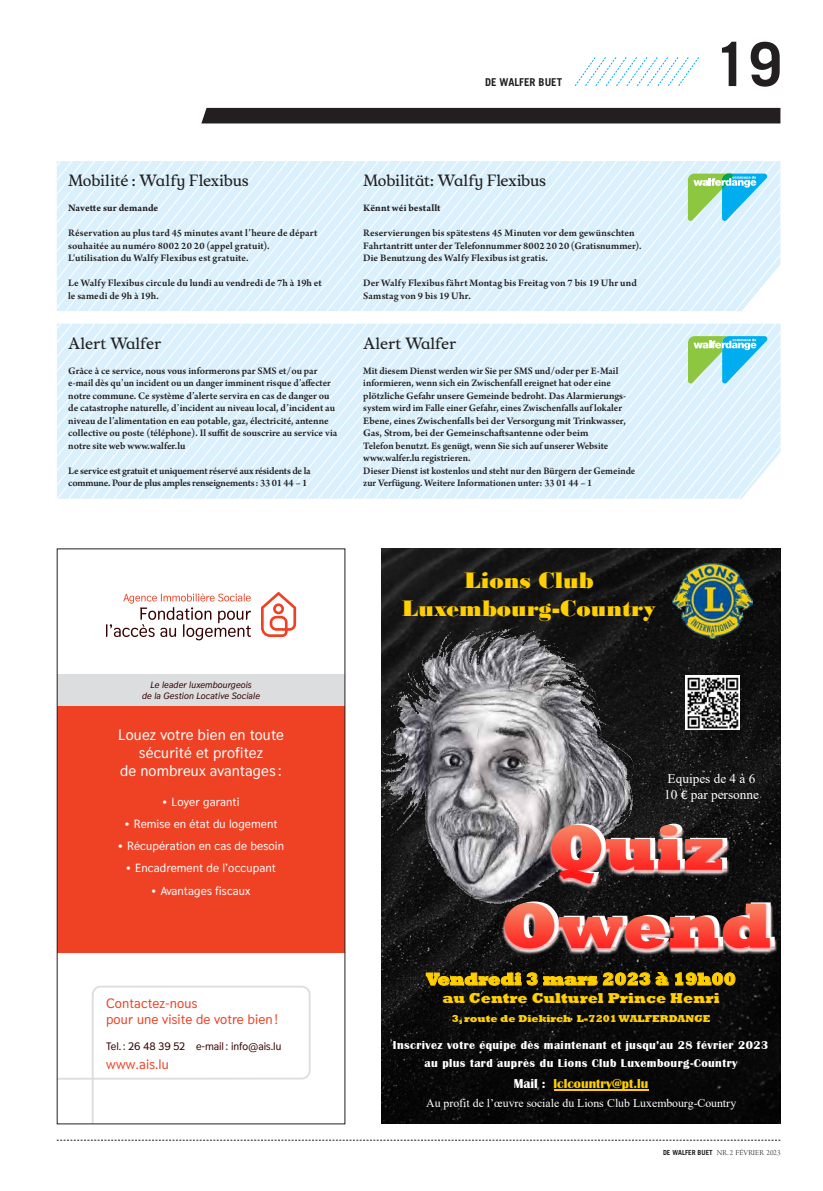
<style>
.page{position:relative;width:823px;height:1191px;background:#fff}
.page>*{position:absolute;margin:0;border:0;box-sizing:border-box;transform-origin:0 0}
.t1{font:800 64.9px/77.9px "Rockwell";color:#fff;text-align:center}
.t2{font:700 60.6px "Trade Gothic";color:#231f20}
.t3{font:23.6px/28.5px "Bodoni MT Black";color:#ffcf01;text-align:center}
.t4{font:800 17.7px "Rockwell";color:#ffcf01}
.t5{font:700 15.1px/18.1px "Thasadith";letter-spacing:.01em;color:#fff;text-align:center}
.t6{font:15px "Musee Alt";color:#231f20}
.t7{font:15px "Musee Alt";letter-spacing:-.02em;color:#231f20}
.t8{font:800 14.7px "Rockwell";color:#ffcf01}
.t9{font:700 13.5px/16.2px "Thasadith";letter-spacing:.01em;color:#ef4123}
.t10{font:13.3px/15.6px "Times New Roman";color:#fff}
.t11{font:700 13.3px "Britannic";color:#ffcf01}
.t12{font:700 11.8px "Thasadith";letter-spacing:.01em;color:#fff}
.t13{font:700 11.8px/17.7px "Britannic";letter-spacing:.035em;color:#fff;text-align:center}
.t14{font:11.8px "Times New Roman";color:#fff}
.t15{font:700 10.9px "Trade Gothic";color:#231f20}
.t16{font:700 10.8px "Thasadith";letter-spacing:-.01em;color:#360000}
.t17{font:600 10.5px/12.5px "Arno Pro";color:#231f20}
.t18{font:600 10.5px/12.5px "Arno Pro";letter-spacing:-.025em;color:#231f20}
.t19{font:700 10.5px "Arno Pro";letter-spacing:.005em;color:#231f20}
.t20{font:800 10.3px "Rockwell";color:#ffcf01}
.t21{font:italic 700 9.1px/11px "Thasadith";letter-spacing:.01em;color:#360000;text-align:center}
.t22{font:8px "Arno Pro Light Display";letter-spacing:.01em;color:#231f20}
.s1{font-size:16.4px}
.s2{font-family:"Calibri"}
.s3{color:#fff}
.s4{font-family:"Trade Gothic";font-weight:700;font-size:7px}
</style>
<div class="page">
<svg style="left:574px;top:57px;width:125px;height:29px"></svg>
<div style="left:201px;top:108px;width:579px;height:15px;background:#231f20"></div>
<svg style="left:57px;top:1140px;width:723px;height:1px"></svg>
<img style="left:381px;top:548px;width:399px;height:575px">
<img style="left:381px;top:616px;width:261px;height:297px">
<img style="left:461px;top:785px;width:319px;height:225px">
<img style="left:511px;top:785px;width:259px;height:38px">
<img style="left:464px;top:863px;width:316px;height:141px">
<img style="left:498px;top:823px;width:276px;height:135px">
<img style="left:548px;top:823px;width:176px;height:64px">
<img style="left:551px;top:825px;width:170px;height:58px">
<img style="left:501px;top:901px;width:270px;height:51px">
<svg style="left:504px;top:902px;width:265px;height:46px;background:#ad463e"></svg>
<img style="left:672px;top:563px;width:80px;height:75px">
<hr style="left:553px;top:1089px;width:95px;height:1px;background:#ffcf01">
<img style="left:685px;top:676px;width:54px;height:53px">
<svg style="left:261px;top:592px;width:35px;height:45px"></svg>
<svg style="left:106px;top:593px;width:145px;height:47px"></svg>
<div style="left:57px;top:706px;width:288px;height:246px;background:#ef4123"></div>
<svg style="left:59px;top:985px;width:252px;height:137px"></svg>
<div style="left:57px;top:674px;width:288px;height:32px;background:#dcddde"></div>
<svg style="left:510px;top:161px;width:11px;height:150px;background:#def2fd"></svg>
<svg style="left:499px;top:161px;width:11px;height:150px;background:#def2fd"></svg>
<svg style="left:487px;top:161px;width:12px;height:150px;background:#def2fd"></svg>
<svg style="left:476px;top:161px;width:11px;height:150px;background:#def2fd"></svg>
<svg style="left:465px;top:161px;width:11px;height:150px;background:#def2fd"></svg>
<svg style="left:453px;top:161px;width:12px;height:150px;background:#def2fd"></svg>
<svg style="left:442px;top:161px;width:11px;height:150px;background:#def2fd"></svg>
<svg style="left:431px;top:161px;width:11px;height:150px;background:#def2fd"></svg>
<svg style="left:419px;top:161px;width:12px;height:150px;background:#def2fd"></svg>
<svg style="left:408px;top:161px;width:11px;height:150px;background:#def2fd"></svg>
<svg style="left:397px;top:161px;width:11px;height:150px;background:#def2fd"></svg>
<svg style="left:385px;top:161px;width:12px;height:150px;background:#def2fd"></svg>
<svg style="left:374px;top:161px;width:11px;height:150px;background:#def2fd"></svg>
<svg style="left:363px;top:161px;width:11px;height:150px;background:#def2fd"></svg>
<svg style="left:351px;top:161px;width:12px;height:150px;background:#def2fd"></svg>
<svg style="left:340px;top:161px;width:11px;height:150px;background:#def2fd"></svg>
<svg style="left:329px;top:161px;width:11px;height:150px;background:#def2fd"></svg>
<svg style="left:317px;top:161px;width:12px;height:150px;background:#def2fd"></svg>
<svg style="left:57px;top:161px;width:260px;height:150px;background:#def2fd"></svg>
<svg style="left:528px;top:161px;width:252px;height:150px;background:#d6eff7"></svg>
<svg style="left:544px;top:323px;width:12px;height:176px;background:#def2fd"></svg>
<svg style="left:533px;top:323px;width:11px;height:176px;background:#def2fd"></svg>
<svg style="left:522px;top:323px;width:11px;height:176px;background:#def2fd"></svg>
<svg style="left:510px;top:323px;width:12px;height:176px;background:#def2fd"></svg>
<svg style="left:499px;top:323px;width:11px;height:176px;background:#def2fd"></svg>
<svg style="left:488px;top:323px;width:11px;height:176px;background:#def2fd"></svg>
<svg style="left:476px;top:323px;width:12px;height:176px;background:#def2fd"></svg>
<svg style="left:465px;top:323px;width:11px;height:176px;background:#def2fd"></svg>
<svg style="left:453px;top:323px;width:12px;height:176px;background:#def2fd"></svg>
<svg style="left:442px;top:323px;width:11px;height:176px;background:#def2fd"></svg>
<svg style="left:431px;top:323px;width:11px;height:176px;background:#def2fd"></svg>
<svg style="left:419px;top:323px;width:12px;height:176px;background:#def2fd"></svg>
<svg style="left:408px;top:323px;width:11px;height:176px;background:#def2fd"></svg>
<svg style="left:397px;top:323px;width:11px;height:176px;background:#def2fd"></svg>
<svg style="left:385px;top:323px;width:12px;height:176px;background:#def2fd"></svg>
<svg style="left:374px;top:323px;width:11px;height:176px;background:#def2fd"></svg>
<svg style="left:363px;top:323px;width:11px;height:176px;background:#def2fd"></svg>
<svg style="left:351px;top:323px;width:12px;height:176px;background:#def2fd"></svg>
<svg style="left:340px;top:323px;width:11px;height:176px;background:#def2fd"></svg>
<svg style="left:329px;top:323px;width:11px;height:176px;background:#def2fd"></svg>
<svg style="left:317px;top:323px;width:12px;height:176px;background:#def2fd"></svg>
<svg style="left:306px;top:323px;width:11px;height:176px;background:#def2fd"></svg>
<svg style="left:295px;top:323px;width:11px;height:176px;background:#def2fd"></svg>
<svg style="left:283px;top:323px;width:12px;height:176px;background:#def2fd"></svg>
<svg style="left:272px;top:323px;width:11px;height:176px;background:#def2fd"></svg>
<svg style="left:57px;top:323px;width:215px;height:176px;background:#def2fd"></svg>
<svg style="left:562px;top:323px;width:218px;height:176px;background:#d7eff7"></svg>
<p class="t15" style="left:485px;top:75px;width:78px">DE WALFER BUET</p>
<h2 class="t2" style="left:714px;top:27px;width:69px">19</h2>
<h3 class="t6" style="left:68px;top:171px;width:182px">Mobilité : Walfy Flexibus</h3>
<p class="t19" style="left:68px;top:202px;width:92px">Navette sur demande</p>
<p class="t17" style="left:68px;top:227px;width:251px">Réservation au plus tard 45 minutes avant l’heure de départ souhaitée au numéro 8002 20 20 (appel gratuit).<br>L'utilisation du Walfy Flexibus est gratuite.</p>
<p class="t17" style="left:68px;top:277px;width:255px">Le Walfy Flexibus circule du lundi au vendredi de 7h à 19h et le samedi de 9h à 19h.</p>
<h3 class="t6" style="left:68px;top:334px;width:94px">Alert Walfer</h3>
<p class="t17" style="left:68px;top:365px;width:270px">Grâce à ce service, nous vous informerons par SMS et/ou par e-mail dès qu’un incident ou un danger imminent risque d’affecter notre commune. Ce système d’alerte servira en cas de danger ou de catastrophe naturelle, d’incident au niveau local, d’incident au niveau de l’alimentation en eau potable, gaz, électricité, antenne collective ou poste (téléphone). Il suffit de souscrire au service via notre site web www.walfer.lu</p>
<p class="t18" style="left:68px;top:465px;width:244px">Le service est gratuit et uniquement réservé aux résidents de la commune. Pour de plus amples renseignements: 33 01 44 – 1</p>
<h3 class="t7" style="left:363px;top:171px;width:184px">Mobilität: Walfy Flexibus</h3>
<p class="t19" style="left:363px;top:202px;width:79px">Kënnt wéi bestallt</p>
<p class="t17" style="left:363px;top:227px;width:280px">Reservierungen bis spätestens 45 Minuten vor dem gewünschten<br>Fahrtantritt unter der Telefonnummer 8002 20 20 (Gratisnummer).<br>Die Benutzung des Walfy Flexibus ist gratis.</p>
<p class="t17" style="left:363px;top:277px;width:275px">Der Walfy Flexibus fährt Montag bis Freitag von 7 bis 19 Uhr und<br>Samstag von 9 bis 19 Uhr.</p>
<h3 class="t6" style="left:363px;top:334px;width:94px">Alert Walfer</h3>
<p class="t17" style="left:363px;top:365px;width:273px">Mit diesem Dienst werden wir Sie per SMS und/oder per E-Mail informieren, wenn sich ein Zwischenfall ereignet hat oder eine plötzliche Gefahr unsere Gemeinde bedroht. Das Alarmierungs&shy;system wird im Falle einer Gefahr, eines Zwischenfalls auf lokaler Ebene, eines Zwischenfalls bei der Versorgung mit Trinkwasser, Gas, Strom, bei der Gemeinschaftsantenne oder beim<br>Telefon benutzt. Es genügt, wenn Sie sich auf unserer Website www.walfer.lu registrieren.<br>Dieser Dienst ist kostenlos und steht nur den Bürgern der Gemeinde zur Verfügung. Weitere Informationen unter: 33 01 44 – 1</p>
<p class="t21" style="left:142px;top:679px;width:119px">Le leader luxembourgeois<br>de la Gestion Locative Sociale</p>
<h3 class="t5" style="left:118px;top:726px;width:167px">Louez votre bien en toute sécurité et profitez<br>de nombreux avantages :</h3>
<p class="t12" style="left:162px;top:792px;width:78px"><span class="s1">•</span> Loyer garanti</p>
<p class="t12" style="left:125px;top:814px;width:154px"><span class="s1">•</span> Remise en état du logement</p>
<p class="t12" style="left:118px;top:836px;width:167px"><span class="s1">•</span> Récupération en cas de besoin</p>
<p class="t12" style="left:126px;top:858px;width:151px"><span class="s1">•</span> Encadrement de l’occupant</p>
<p class="t12" style="left:151px;top:880px;width:100px"><span class="s1">•</span> Avantages fiscaux</p>
<p class="t9" style="left:106px;top:995px;width:173px">Contactez-nous<br>pour une visite de votre bien !</p>
<p class="t16" style="left:106px;top:1037px;width:177px">Tel.: 26 48 39 52 e-mail: info@ais.lu</p>
<p class="t9" style="left:106px;top:1056px;width:64px">www.ais.lu</p>
<h3 class="t3" style="left:401px;top:565px;width:255px">Lions Club<br>Luxembourg-Country</h3>
<p class="t10" style="left:663px;top:770px;width:96px">Equipes de 4 à 6<br>10 <span class="s2">€</span> par personne</p>
<h1 class="t1" style="left:506px;top:808px;width:272px">Quiz<br>Owend</h1>
<h3 class="t4" style="left:426px;top:969px;width:311px">Vendredi 3 mars 2023 à 19h00</h3>
<h3 class="t8" style="left:442px;top:989px;width:279px">au Centre Culturel Prince Henri</h3>
<p class="t20" style="left:451px;top:1012px;width:260px">3, route de Diekirch L-7201 WALFERDANGE</p>
<p class="t13" style="left:393px;top:1036px;width:376px">Inscrivez votre équipe dès maintenant et jusqu’au 28 février 2023 au plus tard auprès du Lions Club Luxembourg-Country</p>
<p class="t11" style="left:513px;top:1076px;width:136px"><span class="s3">Mail :</span> lclcountry@pt.lu</p>
<p class="t14" style="left:426px;top:1095px;width:311px">Au profit de l’œuvre sociale du Lions Club Luxembourg-Country</p>
<p class="t22" style="left:662px;top:1148px;width:119px"><span class="s4">DE WALFER BUET</span> NR. 2 FÉVRIER 2023</p>
</div>
